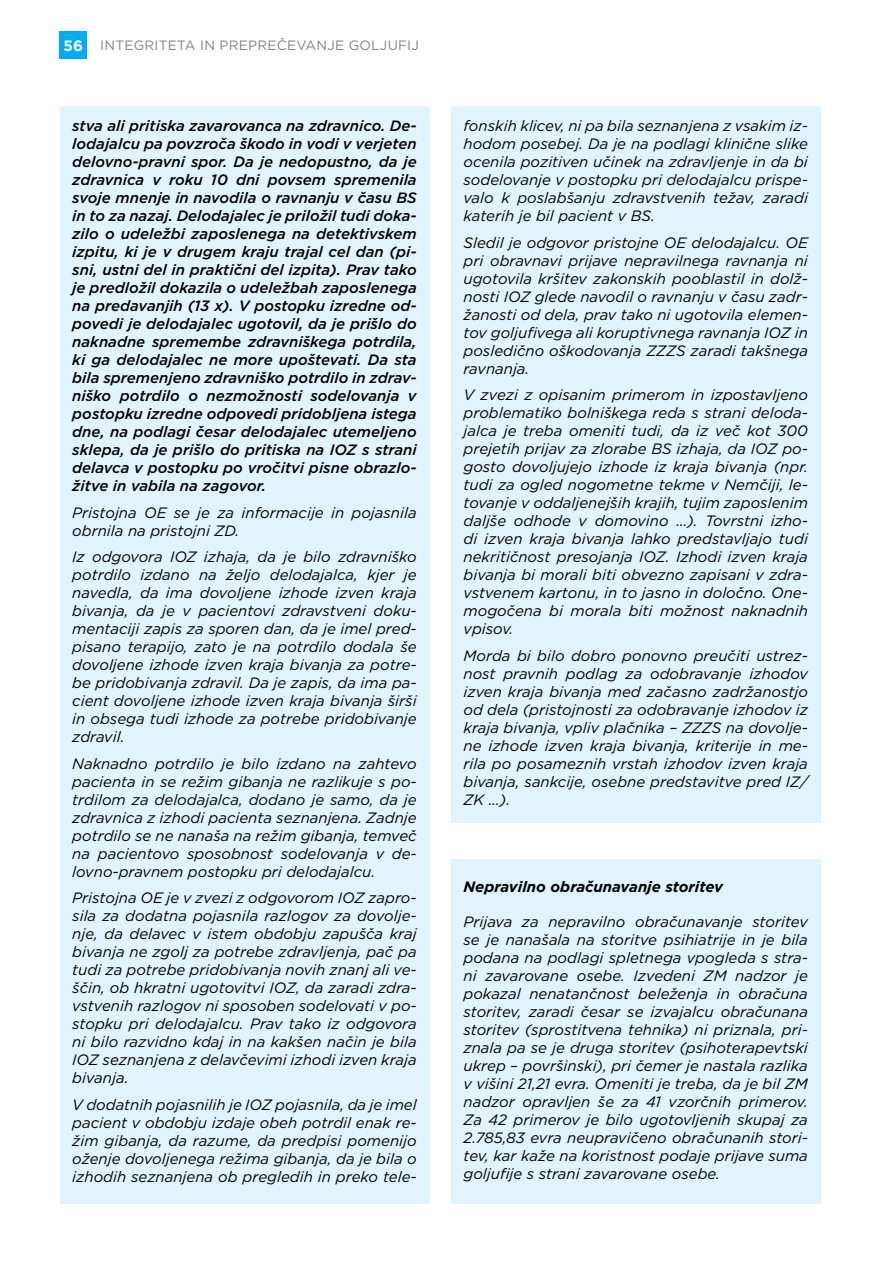
<style>
.page{position:relative;width:893px;height:1263px;background:#fff}
.page>*{position:absolute;margin:0;border:0;box-sizing:border-box;transform-origin:0 0}
.t1{font:italic 15px/18px "Gotham";color:#000;text-align:justify}
.t2{font:italic 500 15px/18px "Gotham";color:#000;text-align:justify}
.t3{font:italic 700 15px "Gotham";color:#000}
.t4{font:13.5px "Gotham";letter-spacing:.02em;color:#808285}
.s1{font-weight:700;font-size:15px;color:#fff}
</style>
<div class="page">
<div style="left:451px;top:859px;width:370px;height:344px;background:#e1f4fd"></div>
<div style="left:451px;top:106px;width:370px;height:717px;background:#e1f4fd"></div>
<div style="left:60px;top:106px;width:369px;height:1097px;background:#e1f4fd"></div>
<div style="left:60px;top:31px;width:27px;height:28px;background:#00aeef"></div>
<p class="t4" style="left:64px;top:37px;width:357px"><span class="s1">56</span> INTEGRITETA IN PREPREČEVANJE GOLJUFIJ</p>
<p class="t2" style="left:72px;top:117px;width:346px">stva ali pritiska zavarovanca na zdravnico. De&shy;lodajalcu pa povzroča škodo in vodi v verjeten delovno-pravni spor. Da je nedopustno, da je zdravnica v roku 10 dni povsem spremenila svoje mnenje in navodila o ravnanju v času BS in to za nazaj. Delodajalec je priložil tudi doka&shy;zilo o udeležbi zaposlenega na detektivskem izpitu, ki je v drugem kraju trajal cel dan (pi&shy;sni, ustni del in praktični del izpita). Prav tako je predložil dokazila o udeležbah zaposlenega na predavanjih (13 x). V postopku izredne od&shy;povedi je delodajalec ugotovil, da je prišlo do naknadne spremembe zdravniškega potrdila, ki ga delodajalec ne more upoštevati. Da sta bila spremenjeno zdravniško potrdilo in zdrav&shy;niško potrdilo o nezmožnosti sodelovanja v postopku izredne odpovedi pridobljena istega dne, na podlagi česar delodajalec utemeljeno sklepa, da je prišlo do pritiska na IOZ s strani delavca v postopku po vročitvi pisne obrazlo&shy;žitve in vabila na zagovor.</p>
<p class="t1" style="left:72px;top:503px;width:346px">Pristojna OE se je za informacije in pojasnila obrnila na pristojni ZD.</p>
<p class="t1" style="left:72px;top:547px;width:346px">Iz odgovora IOZ izhaja, da je bilo zdravniško potrdilo izdano na željo delodajalca, kjer je navedla, da ima dovoljene izhode izven kraja bivanja, da je v pacientovi zdravstveni doku&shy;mentaciji zapis za sporen dan, da je imel pred&shy;pisano terapijo, zato je na potrdilo dodala še dovoljene izhode izven kraja bivanja za potre&shy;be pridobivanja zdravil. Da je zapis, da ima pa&shy;cient dovoljene izhode izven kraja bivanja širši in obsega tudi izhode za potrebe pridobivanje zdravil.</p>
<p class="t1" style="left:72px;top:754px;width:346px">Naknadno potrdilo je bilo izdano na zahtevo pacienta in se režim gibanja ne razlikuje s po&shy;trdilom za delodajalca, dodano je samo, da je zdravnica z izhodi pacienta seznanjena. Zadnje potrdilo se ne nanaša na režim gibanja, temveč na pacientovo sposobnost sodelovanja v de&shy;lovno-pravnem postopku pri delodajalcu.</p>
<p class="t1" style="left:72px;top:888px;width:346px">Pristojna OE je v zvezi z odgovorom IOZ zapro&shy;sila za dodatna pojasnila razlogov za dovolje&shy;nje, da delavec v istem obdobju zapušča kraj bivanja ne zgolj za potrebe zdravljenja, pač pa tudi za potrebe pridobivanja novih znanj ali ve&shy;ščin, ob hkratni ugotovitvi IOZ, da zaradi zdra&shy;vstvenih razlogov ni sposoben sodelovati v po&shy;stopku pri delodajalcu. Prav tako iz odgovora ni bilo razvidno kdaj in na kakšen način je bila IOZ seznanjena z delavčevimi izhodi izven kraja bivanja.</p>
<p class="t1" style="left:72px;top:1095px;width:346px">V dodatnih pojasnilih je IOZ pojasnila, da je imel pacient v obdobju izdaje obeh potrdil enak re&shy;žim gibanja, da razume, da predpisi pomenijo oženje dovoljenega režima gibanja, da je bila o izhodih seznanjena ob pregledih in preko tele-</p>
<p class="t1" style="left:463px;top:116px;width:346px">fonskih klicev, ni pa bila seznanjena z vsakim iz&shy;hodom posebej. Da je na podlagi klinične slike ocenila pozitiven učinek na zdravljenje in da bi sodelovanje v postopku pri delodajalcu prispe&shy;valo k poslabšanju zdravstvenih težav, zaradi katerih je bil pacient v BS.</p>
<p class="t1" style="left:463px;top:233px;width:346px">Sledil je odgovor pristojne OE delodajalcu. OE pri obravnavi prijave nepravilnega ravnanja ni ugotovila kršitev zakonskih pooblastil in dolž&shy;nosti IOZ glede navodil o ravnanju v času zadr&shy;žanosti od dela, prav tako ni ugotovila elemen&shy;tov goljufivega ali koruptivnega ravnanja IOZ in posledično oškodovanja ZZZS zaradi takšnega ravnanja.</p>
<p class="t1" style="left:463px;top:385px;width:346px">V zvezi z opisanim primerom in izpostavljeno problematiko bolniškega reda s strani deloda&shy;jalca je treba omeniti tudi, da iz več kot 300 prejetih prijav za zlorabe BS izhaja, da IOZ po&shy;gosto dovoljujejo izhode iz kraja bivanja (npr. tudi za ogled nogometne tekme v Nemčiji, le&shy;tovanje v oddaljenejših krajih, tujim zaposlenim daljše odhode v domovino …). Tovrstni izho&shy;di izven kraja bivanja lahko predstavljajo tudi nekritičnost presojanja IOZ. Izhodi izven kraja bivanja bi morali biti obvezno zapisani v zdra&shy;vstvenem kartonu, in to jasno in določno. One&shy;mogočena bi morala biti možnost naknadnih vpisov.</p>
<p class="t1" style="left:463px;top:646px;width:346px">Morda bi bilo dobro ponovno preučiti ustrez&shy;nost pravnih podlag za odobravanje izhodov izven kraja bivanja med začasno zadržanostjo od dela (pristojnosti za odobravanje izhodov iz kraja bivanja, vpliv plačnika – ZZZS na dovolje&shy;ne izhode izven kraja bivanja, kriterije in me&shy;rila po posameznih vrstah izhodov izven kraja bivanja, sankcije, osebne predstavitve pred IZ/ ZK …).</p>
<p class="t3" style="left:463px;top:876px;width:261px">Nepravilno obračunavanje storitev</p>
<p class="t1" style="left:463px;top:912px;width:346px">Prijava za nepravilno obračunavanje storitev se je nanašala na storitve psihiatrije in je bila podana na podlagi spletnega vpogleda s stra&shy;ni zavarovane osebe. Izvedeni ZM nadzor je pokazal nenatančnost beleženja in obračuna storitev, zaradi česar se izvajalcu obračunana storitev (sprostitvena tehnika) ni priznala, pri&shy;znala pa se je druga storitev (psihoterapevtski ukrep – površinski), pri čemer je nastala razlika v višini 21,21 evra. Omeniti je treba, da je bil ZM nadzor opravljen še za 41 vzorčnih primerov.<br>Za 42 primerov je bilo ugotovljenih skupaj za 2.785,83 evra neupravičeno obračunanih stori&shy;tev, kar kaže na koristnost podaje prijave suma goljufije s strani zavarovane osebe.</p>
</div>
